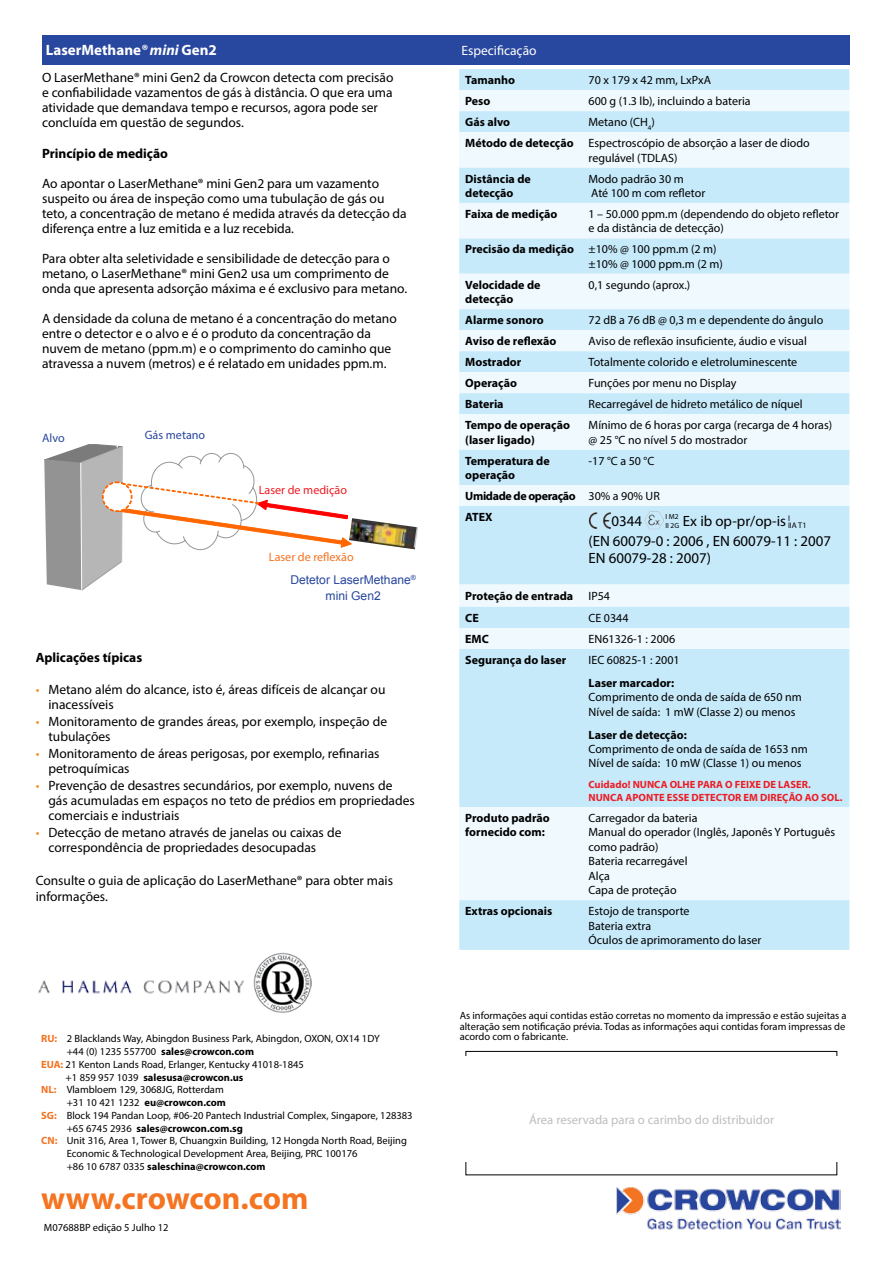
<style>
.page{position:relative;width:893px;height:1263px;background:#fff}
.page>*{position:absolute;margin:0;border:0;box-sizing:border-box;transform-origin:0 0}
.t1{font:700 31.8px "Myriad Pro";letter-spacing:-.005em;color:#f47421}
.t2{font:700 15px "Myriad Pro";color:#fff}
.t3{font:14.85px/17.9px "Myriad Pro";color:#000}
.t4{font:13.5px/15px "Myriad Pro";color:#000}
.t5{font:700 13.5px "Myriad Pro";color:#000}
.t6{font:13.5px "Myriad Pro";color:#fff}
.t7{font:12.75px "Myriad Pro";color:#bcbec0}
.t8{font:12.15px/16.4px "Arial";color:#28479e;text-align:center}
.t9{font:12.15px "Myriad Pro";color:#f37321}
.t10{font:12.15px "Myriad Pro";color:#ed1d24}
.t11{font:12.15px "Myriad Pro";color:#28479e}
.t12{font:12px/14.4px "Myriad Pro";color:#000}
.t13{font:700 12px/14.4px "Myriad Pro";color:#000}
.t14{font:700 12px/21px "Myriad Pro";letter-spacing:-.03em;color:#000}
.t15{font:10.5px/10.5px "Myriad Pro";color:#000}
.t16{font:700 10.5px "Myriad Pro";color:#000}
.t17{font:700 10.5px/12.6px "Myriad Pro";color:#ed1d24}
.t18{font:8.25px "Myriad Pro";color:#000}
.t19{font:7.5px "Myriad Pro";color:#000}
.s1{font-style:italic}
.s2{color:#f68b1f}
.s3{font-weight:700;color:#f37321}
.s4{font-weight:400}
.s5{font-weight:700}
</style>
<div class="page">
<div style="left:43px;top:35px;width:807px;height:30px;background:#28479e"></div>
<img style="left:38px;top:980px;width:206px;height:14px">
<img style="left:254px;top:952px;width:57px;height:61px">
<img style="left:616px;top:1187px;width:225px;height:43px">
<div style="left:465px;top:1051px;width:372px;height:124px;border:1px solid #000"></div>
<div style="left:458px;top:1056px;width:388px;height:105px;background:#fff"></div>
<div style="left:459px;top:69px;width:390px;height:881px;background:#c7eafb"></div>
<svg style="left:459px;top:90px;width:390px;height:810px"></svg>
<svg style="left:44px;top:444px;width:305px;height:147px"></svg>
<img style="left:349px;top:518px;width:69px;height:31px">
<img style="left:588px;top:512px;width:24px;height:17px">
<img style="left:644px;top:511px;width:21px;height:20px">
<p class="t2" style="left:46px;top:40px;width:173px">LaserMethane<span class="s1">® mini</span> Gen2</p>
<p class="t4" style="left:42px;top:70px;width:353px">O LaserMethane® mini Gen2 da Crowcon detecta com precisão e confiabilidade vazamentos de gás à distância. O que era uma atividade que demandava tempo e recursos, agora pode ser concluída em questão de segundos.</p>
<p class="t5" style="left:42px;top:145px;width:127px">Princípio de medição</p>
<p class="t4" style="left:42px;top:176px;width:366px">Ao apontar o LaserMethane® mini Gen2 para um vazamento suspeito ou área de inspeção como uma tubulação de gás ou teto, a concentração de metano é medida através da detecção da diferença entre a luz emitida e a luz recebida.</p>
<p class="t4" style="left:42px;top:251px;width:367px">Para obter alta seletividade e sensibilidade de detecção para o metano, o LaserMethane® mini Gen2 usa um comprimento de onda que apresenta adsorção máxima e é exclusivo para metano.</p>
<p class="t4" style="left:42px;top:311px;width:356px">A densidade da coluna de metano é a concentração do metano entre o detector e o alvo e é o produto da concentração da nuvem de metano (ppm.m) e o comprimento do caminho que atravessa a nuvem (metros) e é relatado em unidades ppm.m.</p>
<p class="t11" style="left:42px;top:430px;width:24px">Alvo</p>
<p class="t11" style="left:145px;top:427px;width:62px">Gás metano</p>
<p class="t10" style="left:259px;top:482px;width:90px">Laser de medição</p>
<p class="t9" style="left:269px;top:549px;width:86px">Laser de reflexão</p>
<p class="t8" style="left:290px;top:571px;width:127px">Detetor LaserMethane<sup>® </sup>mini Gen2</p>
<p class="t5" style="left:36px;top:648px;width:108px">Aplicações típicas</p>
<p class="t4" style="left:48px;top:682px;width:339px;text-indent:-13px"><span class="s2">•</span> Metano além do alcance, isto é, áreas difíceis de alcançar ou inacessíveis</p>
<p class="t4" style="left:48px;top:714px;width:340px;text-indent:-13px"><span class="s2">•</span> Monitoramento de grandes áreas, por exemplo, inspeção de tubulações</p>
<p class="t4" style="left:48px;top:746px;width:333px;text-indent:-13px"><span class="s2">•</span> Monitoramento de áreas perigosas, por exemplo, refinarias petroquímicas</p>
<p class="t4" style="left:48px;top:778px;width:368px;text-indent:-13px"><span class="s2">•</span> Prevenção de desastres secundários, por exemplo, nuvens de gás acumuladas em espaços no teto de prédios em propriedades comerciais e industriais</p>
<p class="t4" style="left:48px;top:825px;width:294px;text-indent:-13px"><span class="s2">•</span> Detecção de metano através de janelas ou caixas de correspondência de propriedades desocupadas</p>
<p class="t4" style="left:36px;top:872px;width:359px;line-height:16.2px">Consulte o guia de aplicação do LaserMethane® para obter mais informações.</p>
<p class="t15" style="left:41px;top:1033px;width:340px"><span class="s3">RU:</span> 2 Blacklands Way, Abingdon Business Park, Abingdon, OXON, OX14 1DY</p>
<p class="t16" style="left:67px;top:1045px;width:189px"><span class="s4">+44 (0) 1235 557700</span> sales@crowcon.com</p>
<p class="t15" style="left:41px;top:1059px;width:264px"><span class="s3">EUA:</span> 21 Kenton Lands Road, Erlanger, Kentucky 41018-1845</p>
<p class="t16" style="left:66px;top:1070px;width:179px"><span class="s4">+1 859 957 1039</span> salesusa@crowcon.us</p>
<p class="t15" style="left:41px;top:1084px;width:184px"><span class="s3">NL:</span> Vlambloem 129, 3068JG, Rotterdam</p>
<p class="t16" style="left:67px;top:1096px;width:161px"><span class="s4">+31 10 421 1232</span> eu@crowcon.com</p>
<p class="t15" style="left:41px;top:1110px;width:373px"><span class="s3">SG:</span> Block 194 Pandan Loop, #06-20 Pantech Industrial Complex, Singapore, 128383</p>
<p class="t16" style="left:67px;top:1121px;width:178px"><span class="s4">+65 6745 2936</span> sales@crowcon.com.sg</p>
<p class="t15" style="left:41px;top:1135px;width:367px"><span class="s3">CN:</span> Unit 316, Area 1, Tower B, Chuangxin Building, 12 Hongda North Road, Beijing</p>
<p class="t15" style="left:67px;top:1148px;width:292px">Economic &amp; Technological Development Area, Beijing, PRC 100176</p>
<p class="t16" style="left:67px;top:1159px;width:200px"><span class="s4">+86 10 6787 0335</span> saleschina@crowcon.com</p>
<h1 class="t1" style="left:41px;top:1177px;width:269px">www.crowcon.com</h1>
<p class="t15" style="left:44px;top:1222px;width:126px">M07688BP edição 5 Julho 12</p>
<p class="t6" style="left:461px;top:42px;width:77px">Especificação</p>
<p class="t13" style="left:465px;top:72px;width:51px">Tamanho</p>
<p class="t12" style="left:589px;top:73px;width:124px">70 x 179 x 42 mm, LxPxA</p>
<p class="t13" style="left:465px;top:93px;width:27px">Peso</p>
<p class="t12" style="left:589px;top:94px;width:164px">600 g (1.3 lb), incluindo a bateria</p>
<p class="t13" style="left:465px;top:114px;width:46px">Gás alvo</p>
<p class="t12" style="left:465px;top:111px;width:346px;line-height:21px;text-indent:123px">Metano (CH<sub>4</sub>)<br><span class="s5">Método de detecção</span> Espectroscópio de absorção a laser de diodo</p>
<p class="t12" style="left:589px;top:150px;width:90px">regulável (TDLAS)</p>
<p class="t13" style="left:465px;top:171px;width:67px">Distância de detecção</p>
<p class="t12" style="left:589px;top:171px;width:118px">Modo padrão 30 m<br>Até 100 m com refletor</p>
<p class="t13" style="left:465px;top:206px;width:94px">Faixa de medição</p>
<p class="t12" style="left:589px;top:206px;width:252px">1 – 50.000 ppm.m (dependendo do objeto refletor e da distância de detecção)</p>
<p class="t12" style="left:589px;top:242px;width:136px;text-indent:-123px"><span class="s5">Precisão da medição</span> ±10% @ 100 ppm.m (2 m) ±10% @ 1000 ppm.m (2 m)</p>
<p class="t13" style="left:465px;top:277px;width:77px">Velocidade de detecção</p>
<p class="t12" style="left:589px;top:277px;width:103px">0,1 segundo (aprox.)</p>
<p class="t13" style="left:465px;top:312px;width:80px">Alarme sonoro</p>
<p class="t12" style="left:589px;top:313px;width:236px">72 dB a 76 dB @ 0,3 m e dependente do ângulo</p>
<p class="t13" style="left:465px;top:333px;width:93px">Aviso de reflexão</p>
<p class="t12" style="left:589px;top:334px;width:220px">Aviso de reflexão insuficiente, áudio e visual</p>
<p class="t13" style="left:465px;top:354px;width:58px">Mostrador</p>
<p class="t12" style="left:589px;top:355px;width:210px">Totalmente colorido e eletroluminescente</p>
<p class="t13" style="left:465px;top:375px;width:53px">Operação</p>
<p class="t12" style="left:589px;top:376px;width:149px">Funções por menu no Display</p>
<p class="t13" style="left:465px;top:396px;width:40px">Bateria</p>
<p class="t12" style="left:589px;top:397px;width:216px">Recarregável de hidreto metálico de níquel</p>
<p class="t13" style="left:465px;top:417px;width:106px">Tempo de operação (laser ligado)</p>
<p class="t12" style="left:589px;top:418px;width:245px">Mínimo de 6 horas por carga (recarga de 4 horas) @ 25 °C no nível 5 do mostrador</p>
<p class="t13" style="left:465px;top:453px;width:86px">Temperatura de operação</p>
<p class="t12" style="left:589px;top:453px;width:67px">-17 °C a 50 °C</p>
<p class="t14" style="left:465px;top:485px;width:196px">Umidade de operação <span class="s4">30% a 90% UR<br></span>ATEX</p>
<p class="t3" style="left:611px;top:511px;width:32px">0344</p>
<p class="t19" style="left:665px;top:512px;width:15px">I M2</p>
<p class="t3" style="left:665px;top:512px;width:126px"><sub>II</sub> <sub>2G</sub> Ex ib op-pr/op-is <sup>I</sup></p>
<p class="t18" style="left:788px;top:520px;width:20px">IIA T1</p>
<p class="t3" style="left:588px;top:531px;width:244px">(EN 60079-0 : 2006 , EN 60079-11 : 2007<br>EN 60079-28 : 2007)</p>
<p class="t13" style="left:465px;top:588px;width:109px">Proteção de entrada</p>
<p class="t12" style="left:589px;top:588px;width:23px">IP54</p>
<p class="t13" style="left:465px;top:610px;width:15px">CE</p>
<p class="t12" style="left:589px;top:610px;width:42px">CE 0344</p>
<p class="t13" style="left:465px;top:631px;width:25px">EMC</p>
<p class="t12" style="left:589px;top:631px;width:88px">EN61326-1 : 2006</p>
<p class="t13" style="left:465px;top:652px;width:103px">Segurança do laser</p>
<p class="t12" style="left:589px;top:652px;width:93px">IEC 60825-1 : 2001</p>
<p class="t13" style="left:589px;top:675px;width:87px">Laser marcador:</p>
<p class="t12" style="left:589px;top:690px;width:215px">Comprimento de onda de saída de 650 nm<br>Nível de saída: 1 mW (Classe 2) ou menos</p>
<p class="t13" style="left:589px;top:727px;width:100px">Laser de detecção:</p>
<p class="t12" style="left:589px;top:741px;width:221px">Comprimento de onda de saída de 1653 nm<br>Nível de saída: 10 mW (Classe 1) ou menos</p>
<p class="t17" style="left:589px;top:778px;width:255px">Cuidado! NUNCA OLHE PARA O FEIXE DE LASER.<br>NUNCA APONTE ESSE DETECTOR EM DIREÇÃO AO SOL.</p>
<p class="t13" style="left:465px;top:810px;width:86px">Produto padrão fornecido com:</p>
<p class="t12" style="left:589px;top:811px;width:248px">Carregador da bateria<br>Manual do operador (Inglês, Japonês Y Português como padrão)<br>Bateria recarregável<br>Alça<br>Capa de proteção</p>
<p class="t13" style="left:465px;top:903px;width:89px">Extras opcionais</p>
<p class="t12" style="left:589px;top:904px;width:174px">Estojo de transporte<br>Bateria extra<br>Óculos de aprimoramento do laser</p>
<p class="t15" style="left:460px;top:1010px;width:388px">As informações aqui contidas estão corretas no momento da impressão e estão sujeitas a alteração sem notificação prévia. Todas as informações aqui contidas foram impressas de acordo com o fabricante.</p>
<p class="t7" style="left:529px;top:1112px;width:247px">Área reservada para o carimbo do distribuidor</p>
</div>
